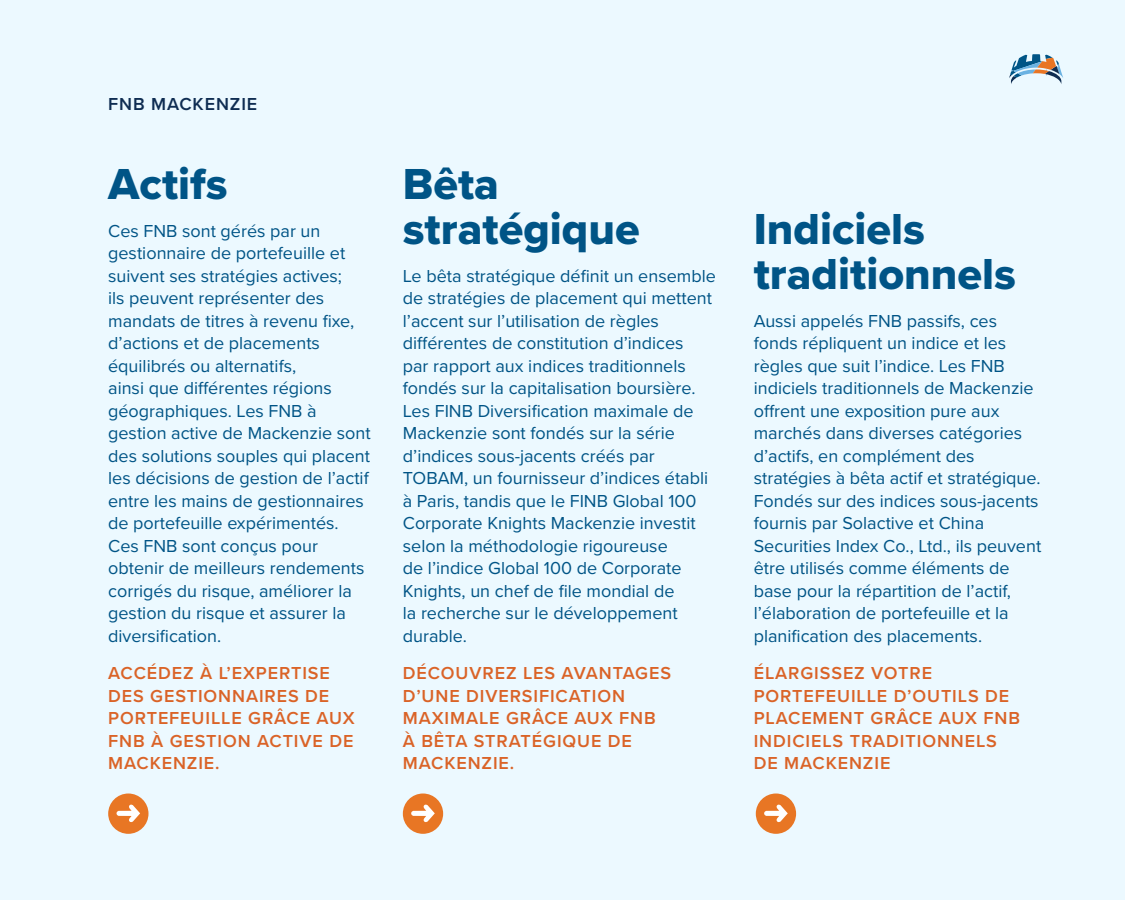
<style>
.page{position:relative;width:1125px;height:900px;background:#ecf9ff}
.page>*{position:absolute;margin:0;border:0;box-sizing:border-box;transform-origin:0 0}
.t1{font:45px/45px "Proxima Nova Extrabld";color:#005486}
.body{font:18px/22.5px "Proxima Nova";color:#005486}
.H4{font:600 18px/22.5px "Proxima Nova";letter-spacing:.05em;color:#da6327}
.body-2{font:600 18px/22.5px "Proxima Nova";letter-spacing:.05em;color:#da6327}
.t2{font:600 18px "Proxima Nova";letter-spacing:.05em;color:#0f2d52}
</style>
<div class="page">
<div style="left:108px;top:794px;width:40px;height:40px;background:#e87624;border-radius:50%"></div>
<svg style="left:117px;top:804px;width:23px;height:19px"></svg>
<div style="left:403px;top:794px;width:40px;height:40px;background:#e87624;border-radius:50%"></div>
<svg style="left:411px;top:804px;width:24px;height:19px"></svg>
<div style="left:756px;top:794px;width:40px;height:40px;background:#e87624;border-radius:50%"></div>
<svg style="left:764px;top:804px;width:24px;height:19px"></svg>
<svg style="left:1009px;top:54px;width:54px;height:30px"></svg>
<p class="t2" style="left:108px;top:91px;width:151px">FNB MACKENZIE</p>
<h3 class="t1" style="left:108px;top:161px;width:121px">Actifs</h3>
<p class="body" style="left:108px;top:219px;width:264px">Ces FNB sont gérés par un gestionnaire de portefeuille et suivent ses stratégies actives;<br>ils peuvent représenter des mandats de titres à revenu fixe, d’actions et de placements équilibrés ou alternatifs,<br>ainsi que différentes régions géographiques. Les FNB à gestion active de Mackenzie sont des solutions souples qui placent les décisions de gestion de l’actif entre les mains de gestionnaires de portefeuille expérimentés.<br>Ces FNB sont conçus pour obtenir de meilleurs rendements corrigés du risque, améliorer la gestion du risque et assurer la diversification.</p>
<p class="H4" style="left:108px;top:662px;width:248px">ACCÉDEZ À L’EXPERTISE<br>DES GESTIONNAIRES DE<br>PORTEFEUILLE GRÂCE AUX<br>FNB À GESTION ACTIVE DE<br>MACKENZIE.</p>
<h3 class="t1" style="left:403px;top:161px;width:238px">Bêta stratégique</h3>
<p class="body" style="left:403px;top:264px;width:315px">Le bêta stratégique définit un ensemble de stratégies de placement qui mettent l’accent sur l’utilisation de règles différentes de constitution d’indices<br>par rapport aux indices traditionnels fondés sur la capitalisation boursière.<br>Les FINB Diversification maximale de Mackenzie sont fondés sur la série d’indices sous-jacents créés par TOBAM, un fournisseur d’indices établi à Paris, tandis que le FINB Global 100<br>Corporate Knights Mackenzie investit selon la méthodologie rigoureuse<br>de l’indice Global 100 de Corporate Knights, un chef de file mondial de<br>la recherche sur le développement durable.</p>
<p class="body-2" style="left:403px;top:662px;width:270px">DÉCOUVREZ LES AVANTAGES<br>D’UNE DIVERSIFICATION<br>MAXIMALE GRÂCE AUX FNB<br>À BÊTA STRATÉGIQUE DE<br>MACKENZIE.</p>
<h3 class="t1" style="left:754px;top:206px;width:264px">Indiciels traditionnels</h3>
<p class="body" style="left:754px;top:309px;width:289px">Aussi appelés FNB passifs, ces fonds répliquent un indice et les règles que suit l’indice. Les FNB indiciels traditionnels de Mackenzie offrent une exposition pure aux marchés dans diverses catégories d’actifs, en complément des stratégies à bêta actif et stratégique.<br>Fondés sur des indices sous-jacents fournis par Solactive et China Securities Index Co., Ltd., ils peuvent être utilisés comme éléments de base pour la répartition de l’actif, l’élaboration de portefeuille et la planification des placements.</p>
<p class="H4" style="left:754px;top:662px;width:268px">ÉLARGISSEZ VOTRE<br>PORTEFEUILLE D’OUTILS DE<br>PLACEMENT GRÂCE AUX FNB<br>INDICIELS TRADITIONNELS<br>DE MACKENZIE</p>
</div>
